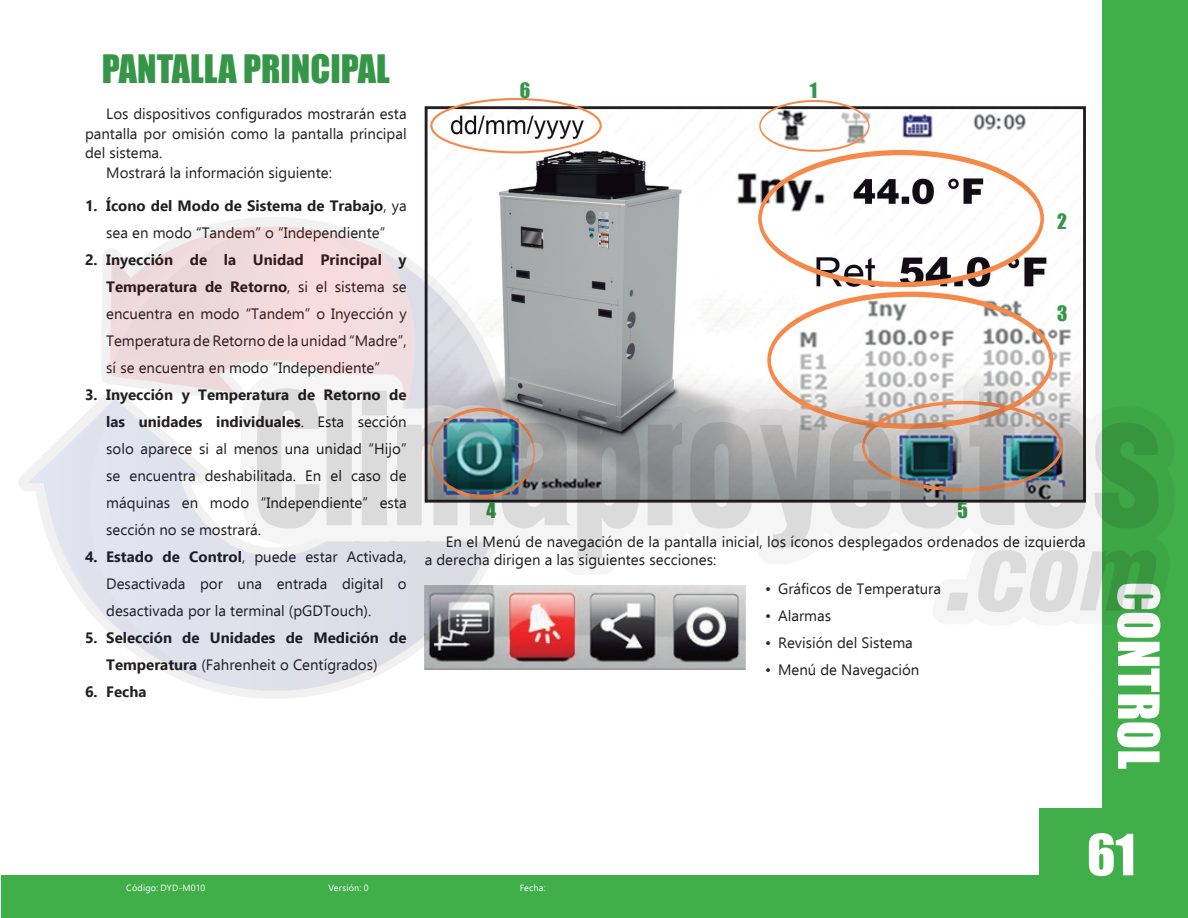
<style>
.page{position:relative;width:1188px;height:918px;background:#fff}
.page>*{position:absolute;margin:0;border:0;box-sizing:border-box;transform-origin:0 0}
.t1{font:52.5px "Impact";color:#fff}
.t2{font:36px "Impact";color:#369647}
.t3{font:19.5px "Impact";color:#369647}
.t4{font:15px/27px "Ebrima";color:#231f20;text-align:justify}
.t5{font:700 15px/27px "Ebrima";color:#231f20;text-align:center}
.t6{font:9px "Ebrima";letter-spacing:.02em;color:#fff}
.s1{font-weight:700}
.s2{font-weight:400}
</style>
<div class="page">
<div style="left:1040px;top:808px;width:148px;height:110px;background:#40ae49"></div>
<div style="left:1103px;top:0;width:85px;height:918px;background:#40ae49"></div>
<div style="left:1px;top:876px;width:1043px;height:42px;background:#40ae49"></div>
<img style="left:430px;top:110px;width:612px;height:96px">
<div style="left:759px;top:100px;width:111px;height:52px;border:2px solid #f5894a;border-radius:50%"></div>
<div style="left:430px;top:98px;width:172px;height:55px;border:2px solid #f5894a;border-radius:50%"></div>
<img style="left:18px;top:206px;width:1141px;height:506px">
<h2 class="t2" style="left:102px;top:40px;width:290px">PANTALLA PRINCIPAL</h2>
<p class="t4" style="left:106px;top:100px;width:302px">Los dispositivos configurados mostrarán esta</p>
<p class="t4" style="left:85px;top:120px;width:323px">pantalla por omisión como la pantalla principal</p>
<p class="t4" style="left:85px;top:139px;width:79px">del sistema.</p>
<p class="t4" style="left:106px;top:159px;width:227px">Mostrará la información siguiente:</p>
<p class="t4" style="left:85px;top:192px;width:323px;text-align:center"><span class="s1">1. Ícono del Modo de Sistema de Trabajo</span>, ya sea en modo “Tandem” o “Independiente”</p>
<p class="t4" style="left:106px;top:246px;width:302px;text-indent:-21px"><span class="s1">2. Inyección de la Unidad Principal y Temperatura de Retorno</span>, si el sistema se encuentra en modo “Tandem” o Inyección y Temperatura de Retorno de la unidad “Madre”, sí se encuentra en modo “Independiente”</p>
<p class="t4" style="left:106px;top:381px;width:302px;text-indent:-21px"><span class="s1">3. Inyección y Temperatura de Retorno de las unidades individuales</span>. Esta sección solo aparece si al menos una unidad “Hijo” se encuentra deshabilitada. En el caso de máquinas en modo “Independiente” esta sección no se mostrará.</p>
<p class="t4" style="left:106px;top:543px;width:302px;text-indent:-21px"><span class="s1">4. Estado de Control</span>, puede estar Activada, Desactivada por una entrada digital o desactivada por la terminal (pGDTouch).</p>
<p class="t5" style="left:85px;top:624px;width:323px">5. Selección de Unidades de Medición de<br>Temperatura <span class="s2">(Fahrenheit o Centígrados)</span></p>
<p class="t5" style="left:85px;top:678px;width:63px">6. Fecha</p>
<h3 class="t3" style="left:520px;top:75px;width:12px">6</h3>
<h3 class="t3" style="left:810px;top:75px;width:9px">1</h3>
<h3 class="t3" style="left:487px;top:495px;width:11px">4</h3>
<h3 class="t3" style="left:958px;top:495px;width:12px">5</h3>
<h3 class="t3" style="left:1057px;top:206px;width:11px">2</h3>
<h3 class="t3" style="left:1057px;top:298px;width:12px">3</h3>
<p class="t4" style="left:425px;top:533px;width:663px;line-height:18px;text-indent:21px">En el Menú de navegación de la pantalla inicial, los íconos desplegados ordenados de izquierda a derecha dirigen a las siguientes secciones:</p>
<p class="t4" style="left:765px;top:575px;width:177px">• Gráficos de Temperatura</p>
<p class="t4" style="left:765px;top:602px;width:67px">• Alarmas</p>
<p class="t4" style="left:765px;top:629px;width:149px">• Revisión del Sistema</p>
<p class="t4" style="left:765px;top:656px;width:156px">• Menú de Navegación</p>
<h1 class="t1" style="left:1179px;top:582px;width:189px;rotate:90deg">CONTROL</h1>
<h1 class="t1" style="left:1087px;top:814px;width:50px">61</h1>
<p class="t6" style="left:126px;top:881px;width:80px">Código: DYD-M010</p>
<p class="t6" style="left:329px;top:881px;width:42px">Versión: 0</p>
<p class="t6" style="left:520px;top:881px;width:27px">Fecha:</p>
</div>
